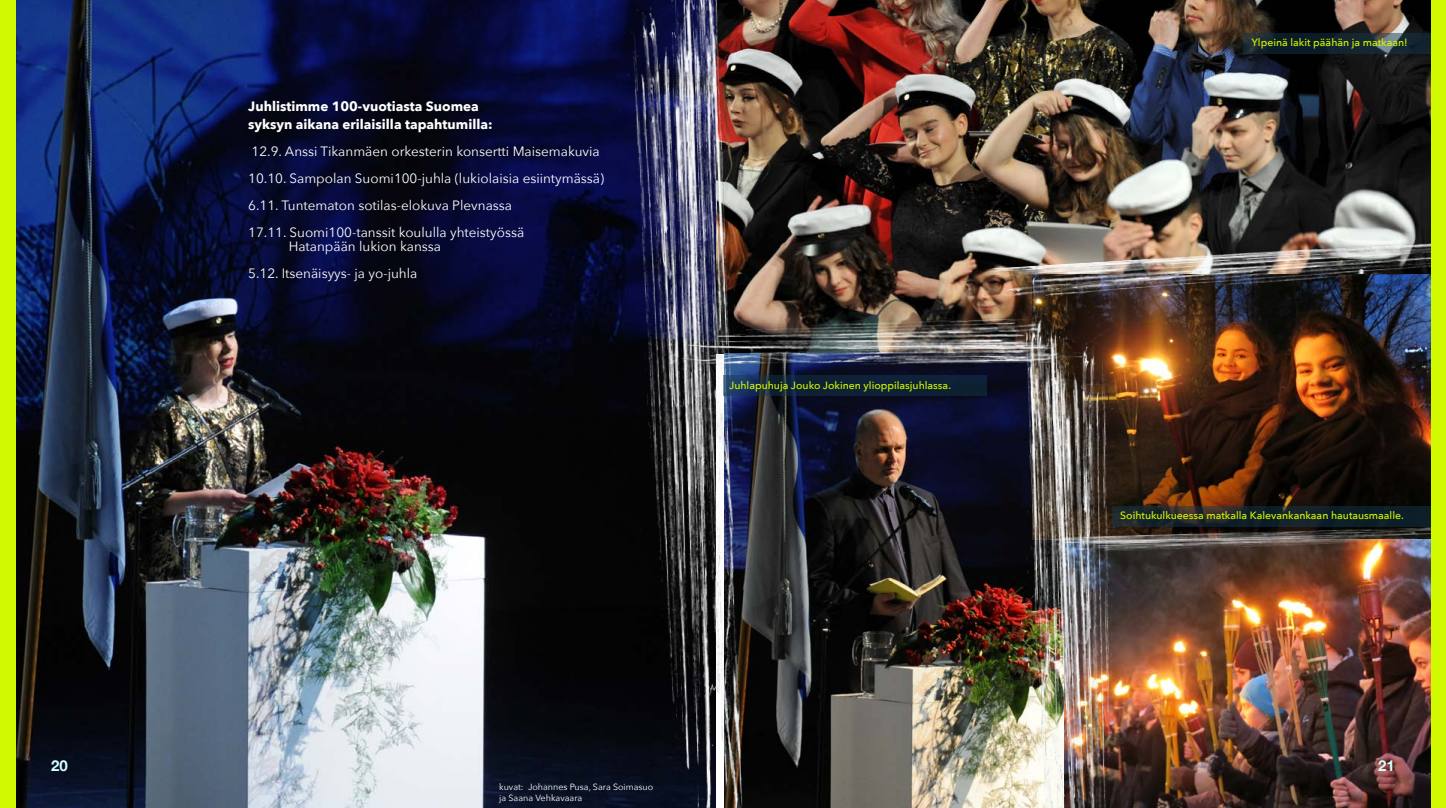
<style>
.page{position:relative;width:1446px;height:808px;background:#fff}
.page>*{position:absolute;margin:0;border:0;box-sizing:border-box;transform-origin:0 0}
.t1{font:700 15px "Helvetica Neue";color:#d3ffff}
.t2{font:13.5px/27px "Avenir Next";color:#fff}
.t3{font:700 13.5px/18px "Avenir Next";color:#fff}
.t4{font:500 10.5px "Avenir Next";color:#d1fa00}
.t5{font:9px/10.8px "Avenir Next";color:#fff}
</style>
<div class="page">
<img style="left:753px;top:0;width:678px;height:312px">
<img style="left:753px;top:369px;width:261px;height:439px">
<img style="left:1127px;top:303px;width:304px;height:203px">
<img style="left:1127px;top:555px;width:304px;height:253px">
<img style="left:15px;top:0;width:607px;height:808px">
<img style="left:622px;top:0;width:131px;height:808px">
<img style="left:1014px;top:303px;width:113px;height:505px">
<img style="left:633px;top:312px;width:461px;height:57px">
<img style="left:921px;top:241px;width:510px;height:62px">
<img style="left:1043px;top:526px;width:388px;height:29px">
<div style="left:0;top:0;width:15px;height:808px;background:#d1fa00"></div>
<svg style="left:723px;top:375px;width:263px;height:20px;background:#11253c"></svg>
<svg style="left:1243px;top:33px;width:188px;height:21px;background:#1b2b35"></svg>
<svg style="left:1112px;top:506px;width:319px;height:21px;background:#172329"></svg>
<div style="left:1431px;top:0;width:15px;height:808px;background:#d1fa00"></div>
<p class="t3" style="left:248px;top:97px;width:246px">Juhlistimme 100-vuotiasta Suomea syksyn aikana erilaisilla tapahtumilla:</p>
<p class="t2" style="left:248px;top:138px;width:357px">12.9. Anssi Tikanmäen orkesterin konsertti Maisemakuvia 10.10. Sampolan Suomi100-juhla (lukiolaisia esiintymässä)<br>6.11. Tuntematon sotilas-elokuva Plevnassa<br>17.11. Suomi100-tanssit koululla yhteistyössä</p>
<p class="t2" style="left:248px;top:232px;width:194px;text-indent:40px">Hatanpään lukion kanssa<br>5.12. Itsenäisyys- ja yo-juhla</p>
<p class="t4" style="left:729px;top:376px;width:223px">Juhlapuhuja Jouko Jokinen ylioppilasjuhlassa.</p>
<p class="t4" style="left:1251px;top:34px;width:158px">Ylpeinä lakit päähän ja matkaan!</p>
<p class="t4" style="left:1120px;top:506px;width:285px">Soihtukulkueessa matkalla Kalevankankaan hautausmaalle.</p>
<p class="t1" style="left:51px;top:753px;width:18px">20</p>
<p class="t1" style="left:1378px;top:753px;width:18px">21</p>
<p class="t5" style="left:499px;top:781px;width:156px">kuvat: Johannes Pusa, Sara Soimasuo ja Saana Vehkavaara</p>
</div>
